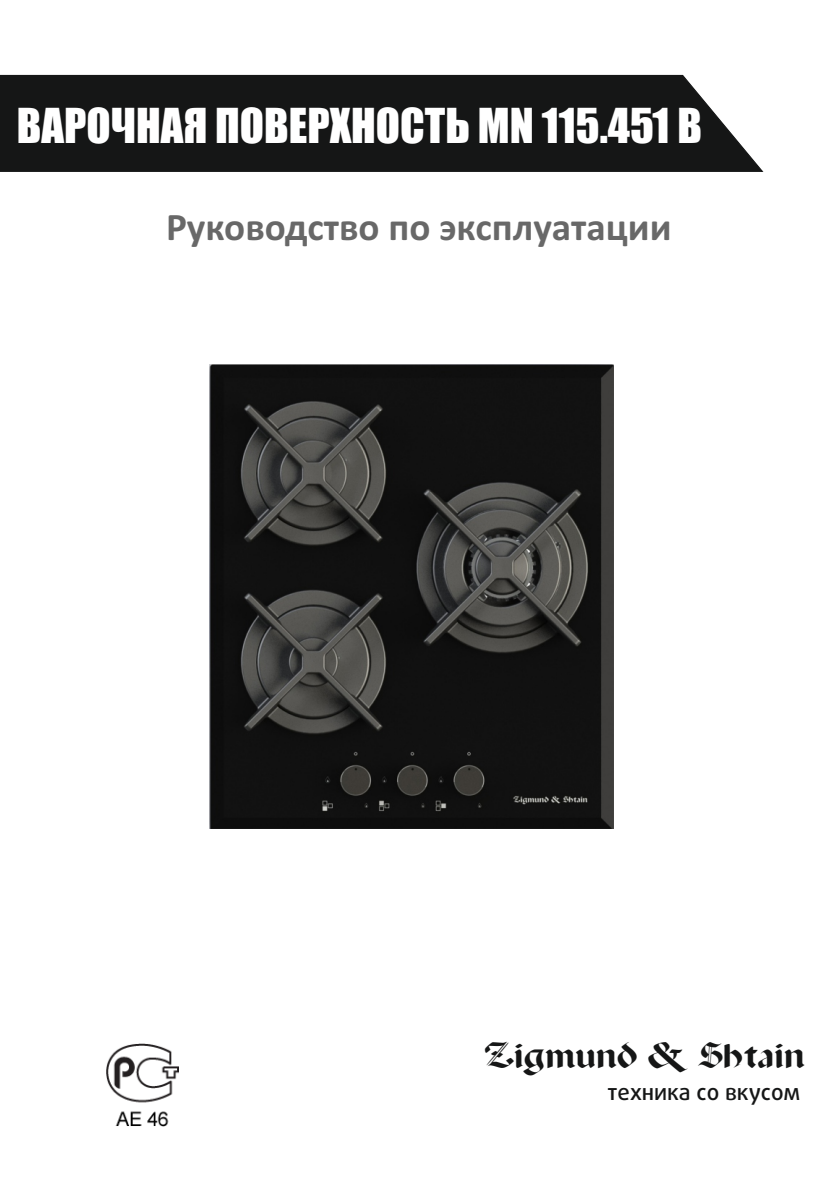
<style>
.page{position:relative;width:840px;height:1191px;background:#fff}
.page>*{position:absolute;margin:0;border:0;box-sizing:border-box;transform-origin:0 0}
.t1{font:44.4px "Impact";color:#fff}
.t2{font:700 39.2px "Calibri";color:#686868}
.t3{font:500 37px "Paladin PC Rus";color:#151616}
.t4{font:500 22.2px "Daxline Cyr TF";letter-spacing:-.025em;color:#151616}
</style>
<div class="page">
<svg style="left:0;top:74px;width:764px;height:98px;background:#232424"></svg>
<img style="left:106px;top:1043px;width:73px;height:83px">
<img style="left:209px;top:364px;width:404px;height:464px">
<p class="t1" style="left:17px;top:108px;width:686px">ВАРОЧНАЯ ПОВЕРХНОСТЬ MN 115.451 B</p>
<p class="t2" style="left:166px;top:210px;width:506px">Руководство по эксплуатации</p>
<p class="t3" style="left:485px;top:1041px;width:322px">Zigmund &amp; Shtain</p>
<p class="t4" style="left:607px;top:1083px;width:190px">техника со вкусом</p>
</div>
